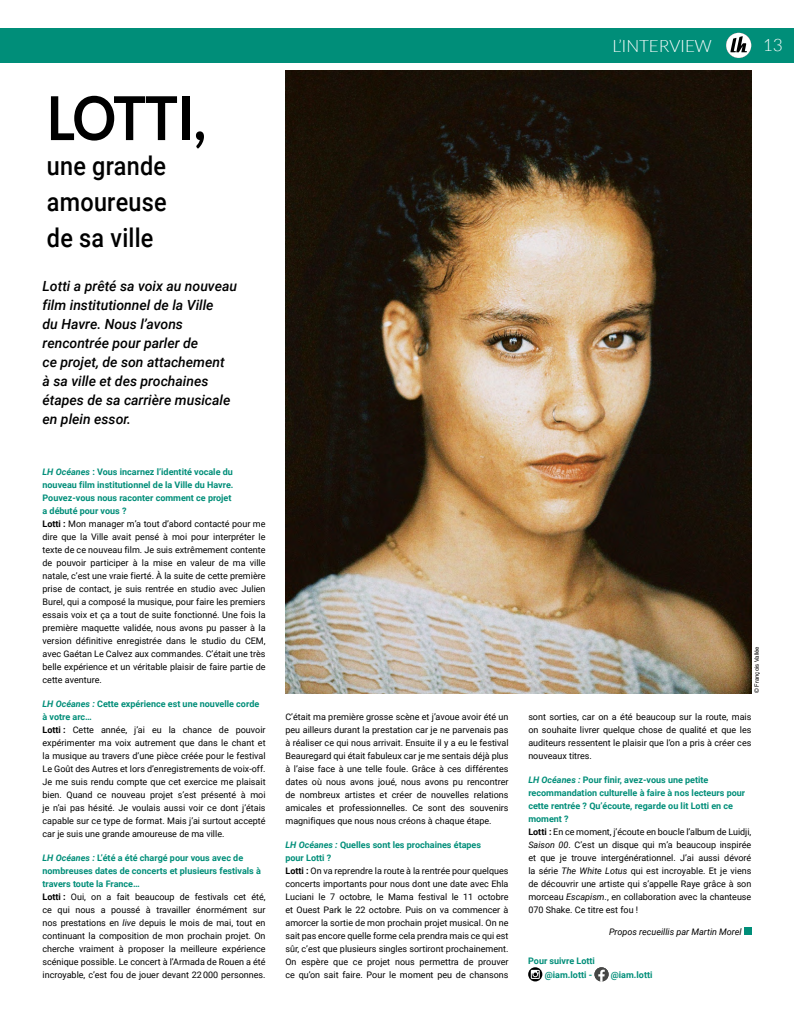
<style>
.page{position:relative;width:794px;height:1021px;background:#fff}
.page>*{position:absolute;margin:0;border:0;box-sizing:border-box;transform-origin:0 0}
.t1{font:700 60.6px "Lato";letter-spacing:-.03em;color:#000;scale:.9 1}
.t2{font:500 26px/36px "Roboto";letter-spacing:.01em;color:#000;text-align:justify;scale:.9 1}
.t3{font:300 17px "Lato";letter-spacing:-.01em;color:#fff}
.t4{font:italic 500 14px/19px "Roboto";color:#000}
.t5{font:9px/13px "Roboto";color:#000}
.t6{font:700 9px/14px "Roboto";color:#008e79}
.t7{font:italic 9px "Roboto";color:#000}
.t8{font:6px "Helvetica Neue LT Std";color:#000}
.s1{font-weight:700;font-style:italic;color:#008e79}
.s2{font-weight:700;color:#008e79}
.s3{font-weight:700}
.s4{font-style:italic}
</style>
<div class="page">
<div style="left:0;top:28px;width:794px;height:34px;background:#008e79"></div>
<svg style="left:726px;top:33px;width:25px;height:25px"></svg>
<img style="left:285px;top:71px;width:466px;height:622px">
<svg style="left:528px;top:967px;width:14px;height:14px"></svg>
<svg style="left:531px;top:969px;width:9px;height:9px"></svg>
<svg style="left:594px;top:967px;width:14px;height:14px"></svg>
<div style="left:744px;top:927px;width:7px;height:7px;background:#008e79"></div>
<h1 class="t1" style="left:47px;top:83px;width:178px">LOTTI,</h1>
<h2 class="t2" style="left:47px;top:147px;width:134px">une grande amoureuse de sa ville</h2>
<h3 class="t4" style="left:43px;top:276px;width:196px">Lotti a prêté sa voix au nouveau film institutionnel de la Ville<br>du Havre. Nous l’avons rencontrée pour parler de<br>ce projet, de son attachement<br>à sa ville et des prochaines étapes de sa carrière musicale en plein essor.</h3>
<p class="t5" style="left:43px;top:464px;width:225px"><span class="s1">LH Océanes</span> <span class="s2">: Vous incarnez l’identité vocale du nouveau film institutionnel de la Ville du Havre.<br>Pouvez-vous nous raconter comment ce projet<br>a débuté pour vous ?<br></span><span class="s3">Lotti :</span> Mon manager m’a tout d’abord contacté pour me dire que la Ville avait pensé à moi pour interpréter le texte de ce nouveau film. Je suis extrêmement contente de pouvoir participer à la mise en valeur de ma ville natale, c’est une vraie fierté. À la suite de cette première prise de contact, je suis rentrée en studio avec Julien Burel, qui a composé la musique, pour faire les premiers essais voix et ça a tout de suite fonctionné. Une fois la première maquette validée, nous avons pu passer à la version définitive enregistrée dans le studio du CEM, avec Gaétan Le Calvez aux commandes. C’était une très belle expérience et un véritable plaisir de faire partie de cette aventure.</p>
<p class="t5" style="left:43px;top:697px;width:225px"><span class="s1">LH Océanes :</span> <span class="s2">Cette expérience est une nouvelle corde à votre arc…<br></span><span class="s3">Lotti :</span> Cette année, j’ai eu la chance de pouvoir expérimenter ma voix autrement que dans le chant et la musique au travers d’une pièce créée pour le festival Le Goût des Autres et lors d’enregistrements de voix-off.<br>Je me suis rendu compte que cet exercice me plaisait bien. Quand ce nouveau projet s’est présenté à moi je n’ai pas hésité. Je voulais aussi voir ce dont j’étais capable sur ce type de format. Mais j’ai surtout accepté car je suis une grande amoureuse de ma ville.</p>
<p class="t5" style="left:43px;top:851px;width:225px"><span class="s1">LH Océanes :</span> <span class="s2">L’été a été chargé pour vous avec de nombreuses dates de concerts et plusieurs festivals à travers toute la France…<br></span><span class="s3">Lotti :</span> Oui, on a fait beaucoup de festivals cet été, ce qui nous a poussé à travailler énormément sur nos prestations en <span class="s4">live</span> depuis le mois de mai, tout en continuant la composition de mon prochain projet. On cherche vraiment à proposer la meilleure expérience scénique possible. Le concert à l’Armada de Rouen a été incroyable, c’est fou de jouer devant 22 000 personnes.</p>
<h3 class="t3" style="left:612px;top:37px;width:101px">L’INTERVIEW</h3>
<h3 class="t3" style="left:763px;top:36px;width:21px">13</h3>
<p class="t5" style="left:285px;top:709px;width:225px;text-align:justify">C’était ma première grosse scène et j’avoue avoir été un peu ailleurs durant la prestation car je ne parvenais pas à réaliser ce qui nous arrivait. Ensuite il y a eu le festival Beauregard qui était fabuleux car je me sentais déjà plus à l’aise face à une telle foule. Grâce à ces différentes dates où nous avons joué, nous avons pu rencontrer de nombreux artistes et créer de nouvelles relations amicales et professionnelles. Ce sont des souvenirs magnifiques que nous nous créons à chaque étape.</p>
<p class="t5" style="left:285px;top:838px;width:225px"><span class="s1">LH Océanes :</span> <span class="s2">Quelles sont les prochaines étapes<br>pour Lotti ?<br></span><span class="s3">Lotti :</span> On va reprendre la route à la rentrée pour quelques concerts importants pour nous dont une date avec Ehla Luciani le 7 octobre, le Mama festival le 11 octobre et Ouest Park le 22 octobre. Puis on va commencer à amorcer la sortie de mon prochain projet musical. On ne sait pas encore quelle forme cela prendra mais ce qui est sûr, c’est que plusieurs singles sortiront prochainement.<br>On espère que ce projet nous permettra de prouver ce qu’on sait faire. Pour le moment peu de chansons</p>
<p class="t8" style="left:753px;top:693px;width:48px;rotate:-90deg">© François Vallée</p>
<p class="t5" style="left:528px;top:709px;width:225px;text-align:justify">sont sorties, car on a été beaucoup sur la route, mais on souhaite livrer quelque chose de qualité et que les auditeurs ressentent le plaisir que l’on a pris à créer ces nouveaux titres.</p>
<p class="t5" style="left:528px;top:773px;width:225px"><span class="s1">LH Océanes :</span> <span class="s2">Pour finir, avez-vous une petite recommandation culturelle à faire à nos lecteurs pour cette rentrée ? Qu’écoute, regarde ou lit Lotti en ce moment ?<br></span><span class="s3">Lotti :</span> En ce moment, j’écoute en boucle l’album de Luidji, <span class="s4">Saison 00</span>. C’est un disque qui m’a beaucoup inspirée et que je trouve intergénérationnel. J’ai aussi dévoré la série <span class="s4">The White Lotus</span> qui est incroyable. Et je viens de découvrir une artiste qui s’appelle Raye grâce à son morceau <span class="s4">Escapism</span>., en collaboration avec la chanteuse 070 Shake. Ce titre est fou !</p>
<p class="t6" style="left:545px;top:953px;width:52px;text-indent:-17px">Pour suivre Lotti @iam.lotti -</p>
<p class="t7" style="left:609px;top:925px;width:134px">Propos recueillis par Martin Morel</p>
<p class="t6" style="left:611px;top:967px;width:43px">@iam.lotti</p>
</div>
